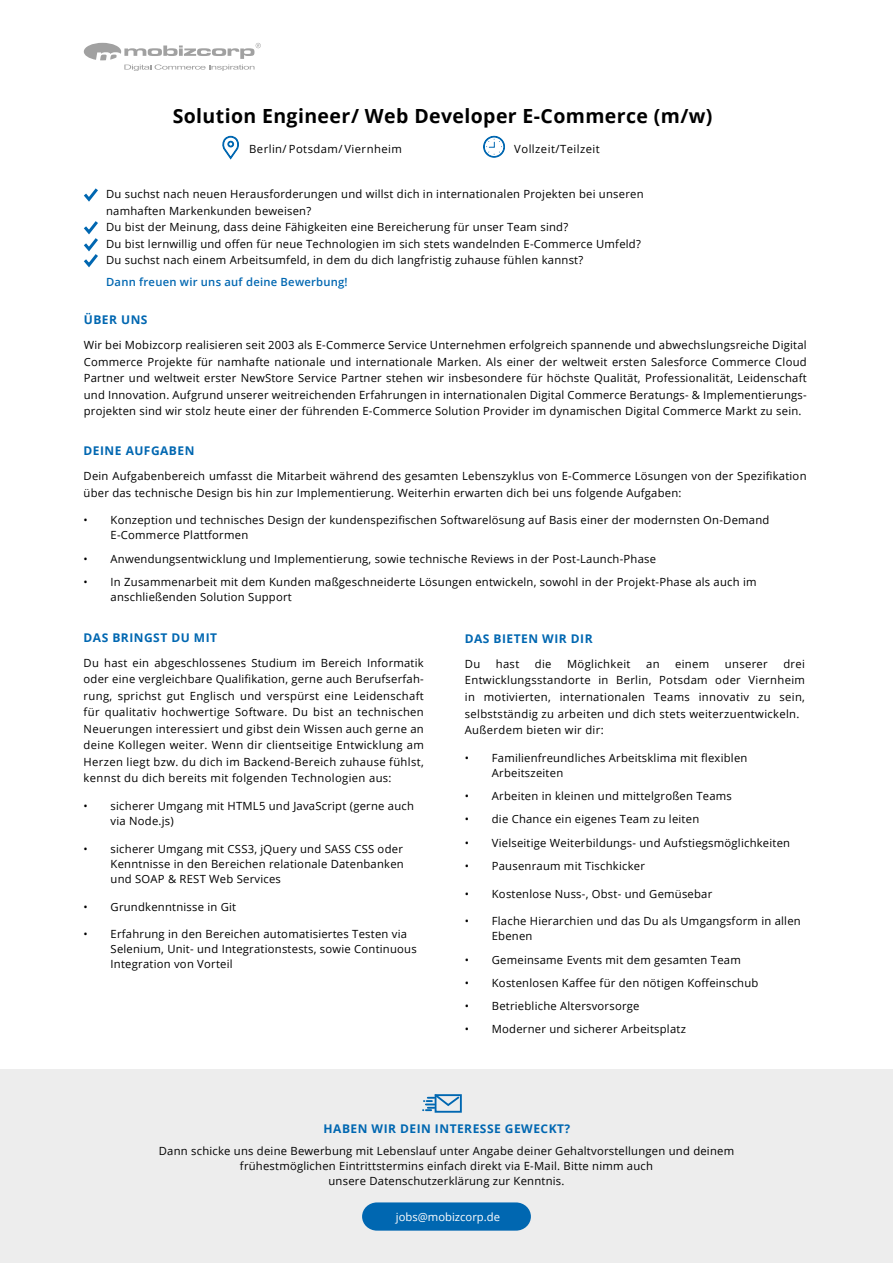
<style>
.page{position:relative;width:893px;height:1263px;background:#fff}
.page>*{position:absolute;margin:0;border:0;box-sizing:border-box;transform-origin:0 0}
.t1{font:700 19.5px "Open Sans";letter-spacing:.02em;color:#000}
.t2{font:700 12px "Open Sans";letter-spacing:.04em;color:#0067b1}
.t3{font:11.25px/16.5px "Open Sans";letter-spacing:.02em;color:#000}
.t4{font:11.25px "Open Sans";letter-spacing:.04em;color:#000}
.t5{font:600 11.25px "Open Sans";letter-spacing:.02em;color:#0067b1}
.t6{font:11.25px "Open Sans";color:#fff}
</style>
<div class="page">
<svg style="left:483px;top:136px;width:22px;height:22px"></svg>
<svg style="left:222px;top:136px;width:17px;height:24px"></svg>
<div style="left:0;top:1069px;width:893px;height:194px;background:#ededed"></div>
<div style="left:435px;top:1094px;width:27px;height:19px;border:2px solid #0067b1"></div>
<svg style="left:423px;top:1094px;width:38px;height:17px"></svg>
<svg style="left:362px;top:1202px;width:169px;height:28px;background:#0c6eb4"></svg>
<svg style="left:84px;top:43px;width:177px;height:28px"></svg>
<svg style="left:84px;top:188px;width:14px;height:14px"></svg>
<svg style="left:84px;top:221px;width:14px;height:47px"></svg>
<h1 class="t1" style="left:173px;top:102px;width:541px">Solution Engineer/ Web Developer E-Commerce (m/w)</h1>
<p class="t4" style="left:249px;top:141px;width:154px">Berlin/ Potsdam/Viernheim</p>
<p class="t4" style="left:514px;top:141px;width:87px">Vollzeit/Teilzeit</p>
<p class="t3" style="left:106px;top:186px;width:539px">Du suchst nach neuen Herausforderungen und willst dich in internationalen Projekten bei unseren namhaften Markenkunden beweisen?<br>Du bist der Meinung, dass deine Fähigkeiten eine Bereicherung für unser Team sind?<br>Du bist lernwillig und offen für neue Technologien im sich stets wandelnden E-Commerce Umfeld?<br>Du suchst nach einem Arbeitsumfeld, in dem du dich langfristig zuhause fühlen kannst?</p>
<p class="t5" style="left:106px;top:275px;width:243px">Dann freuen wir uns auf deine Bewerbung!</p>
<p class="t2" style="left:84px;top:311px;width:65px">ÜBER UNS</p>
<p class="t3" style="left:84px;top:336px;width:724px;text-align:justify">Wir bei Mobizcorp realisieren seit 2003 als E-Commerce Service Unternehmen erfolgreich spannende und abwechslungsreiche Digital Commerce Projekte für namhafte nationale und internationale Marken. Als einer der weltweit ersten Salesforce Commerce Cloud Partner und weltweit erster NewStore Service Partner stehen wir insbesondere für höchste Qualität, Professionalität, Leidenschaft und Innovation. Aufgrund unserer weitreichenden Erfahrungen in internationalen Digital Commerce Beratungs- &amp; Implementierungs&shy;projekten sind wir stolz heute einer der führenden E-Commerce Solution Provider im dynamischen Digital Commerce Markt zu sein.</p>
<p class="t2" style="left:84px;top:442px;width:112px">DEINE AUFGABEN</p>
<p class="t3" style="left:84px;top:467px;width:724px">Dein Aufgabenbereich umfasst die Mitarbeit während des gesamten Lebenszyklus von E-Commerce Lösungen von der Spezifikation über das technische Design bis hin zur Implementierung. Weiterhin erwarten dich bei uns folgende Aufgaben:</p>
<p class="t3" style="left:111px;top:512px;width:660px;line-height:15px;text-indent:-27px">• Konzeption und technisches Design der kundenspezifischen Softwarelösung auf Basis einer der modernsten On-Demand<br>E-Commerce Plattformen</p>
<p class="t3" style="left:84px;top:550px;width:574px">• Anwendungsentwicklung und Implementierung, sowie technische Reviews in der Post-Launch-Phase</p>
<p class="t3" style="left:111px;top:574px;width:647px;line-height:15px;text-indent:-27px">• In Zusammenarbeit mit dem Kunden maßgeschneiderte Lösungen entwickeln, sowohl in der Projekt-Phase als auch im anschließenden Solution Support</p>
<p class="t2" style="left:465px;top:630px;width:129px">DAS BIETEN WIR DIR</p>
<p class="t3" style="left:465px;top:655px;width:17px">Du</p>
<p class="t3" style="left:496px;top:655px;width:25px">hast</p>
<p class="t3" style="left:535px;top:655px;width:18px">die</p>
<p class="t3" style="left:567px;top:655px;width:65px">Möglichkeit</p>
<p class="t3" style="left:646px;top:655px;width:15px">an</p>
<p class="t3" style="left:675px;top:655px;width:36px">einem</p>
<p class="t3" style="left:725px;top:655px;width:45px">unserer</p>
<p class="t2" style="left:84px;top:629px;width:135px">DAS BRINGST DU MIT</p>
<p class="t3" style="left:84px;top:654px;width:342px;text-align:justify">Du hast ein abgeschlossenes Studium im Bereich Informatik oder eine vergleichbare Qualifikation, gerne auch Berufserfah&shy;rung, sprichst gut Englisch und verspürst eine Leidenschaft für qualitativ hochwertige Software. Du bist an technischen Neuerungen interessiert und gibst dein Wissen auch gerne an deine Kollegen weiter. Wenn dir clientseitige Entwicklung am Herzen liegt bzw. du dich im Backend-Bereich zuhause fühlst, kennst du dich bereits mit folgenden Technologien aus:</p>
<p class="t3" style="left:111px;top:798px;width:305px;line-height:15px;text-indent:-27px">• sicherer Umgang mit HTML5 und JavaScript (gerne auch via Node.js)</p>
<p class="t3" style="left:111px;top:841px;width:295px;line-height:15px;text-align:justify;text-indent:-27px">• sicherer Umgang mit CSS3, jQuery und SASS CSS oder Kenntnisse in den Bereichen relationale Datenbanken und SOAP &amp; REST Web Services</p>
<p class="t3" style="left:84px;top:898px;width:154px">• Grundkenntnisse in Git</p>
<p class="t3" style="left:111px;top:926px;width:308px;line-height:15px;text-indent:-27px">• Erfahrung in den Bereichen automatisiertes Testen via<br>Selenium, Unit- und Integrationstests, sowie Continuous<br>Integration von Vorteil</p>
<p class="t3" style="left:465px;top:655px;width:342px;text-indent:319px">drei Entwicklungsstandorte in Berlin, Potsdam oder Viernheim in motivierten, internationalen Teams innovativ zu sein, selbstständig zu arbeiten und dich stets weiterzuentwickeln.<br>Außerdem bieten wir dir:</p>
<p class="t3" style="left:492px;top:750px;width:257px;line-height:15px;text-indent:-27px">• Familienfreundliches Arbeitsklima mit flexiblen<br>Arbeitszeiten</p>
<p class="t3" style="left:465px;top:787px;width:269px">• Arbeiten in kleinen und mittelgroßen Teams</p>
<p class="t3" style="left:465px;top:811px;width:236px">• die Chance ein eigenes Team zu leiten</p>
<p class="t3" style="left:465px;top:834px;width:327px">• Vielseitige Weiterbildungs- und Aufstiegsmöglichkeiten</p>
<p class="t3" style="left:465px;top:857px;width:182px">• Pausenraum mit Tischkicker</p>
<p class="t3" style="left:465px;top:885px;width:249px">• Kostenlose Nuss-, Obst- und Gemüsebar</p>
<p class="t3" style="left:492px;top:913px;width:310px;line-height:15px;text-indent:-27px">• Flache Hierarchien und das Du als Umgangsform in allen<br>Ebenen</p>
<p class="t3" style="left:465px;top:951px;width:277px">• Gemeinsame Events mit dem gesamten Team</p>
<p class="t3" style="left:465px;top:974px;width:295px">• Kostenlosen Kaffee für den nötigen Koffeinschub</p>
<p class="t3" style="left:465px;top:997px;width:176px">• Betriebliche Altersvorsorge</p>
<p class="t3" style="left:465px;top:1021px;width:223px">• Moderner und sicherer Arbeitsplatz</p>
<p class="t2" style="left:324px;top:1121px;width:248px">HABEN WIR DEIN INTERESSE GEWECKT?</p>
<p class="t3" style="left:159px;top:1143px;width:577px;line-height:15px;text-align:center">Dann schicke uns deine Bewerbung mit Lebenslauf unter Angabe deiner Gehaltvorstellungen und deinem frühestmöglichen Eintrittstermins einfach direkt via E-Mail. Bitte nimm auch<br>unsere Datenschutzerklärung zur Kenntnis.</p>
<p class="t6" style="left:396px;top:1209px;width:106px">jobs@mobizcorp.de</p>
</div>
